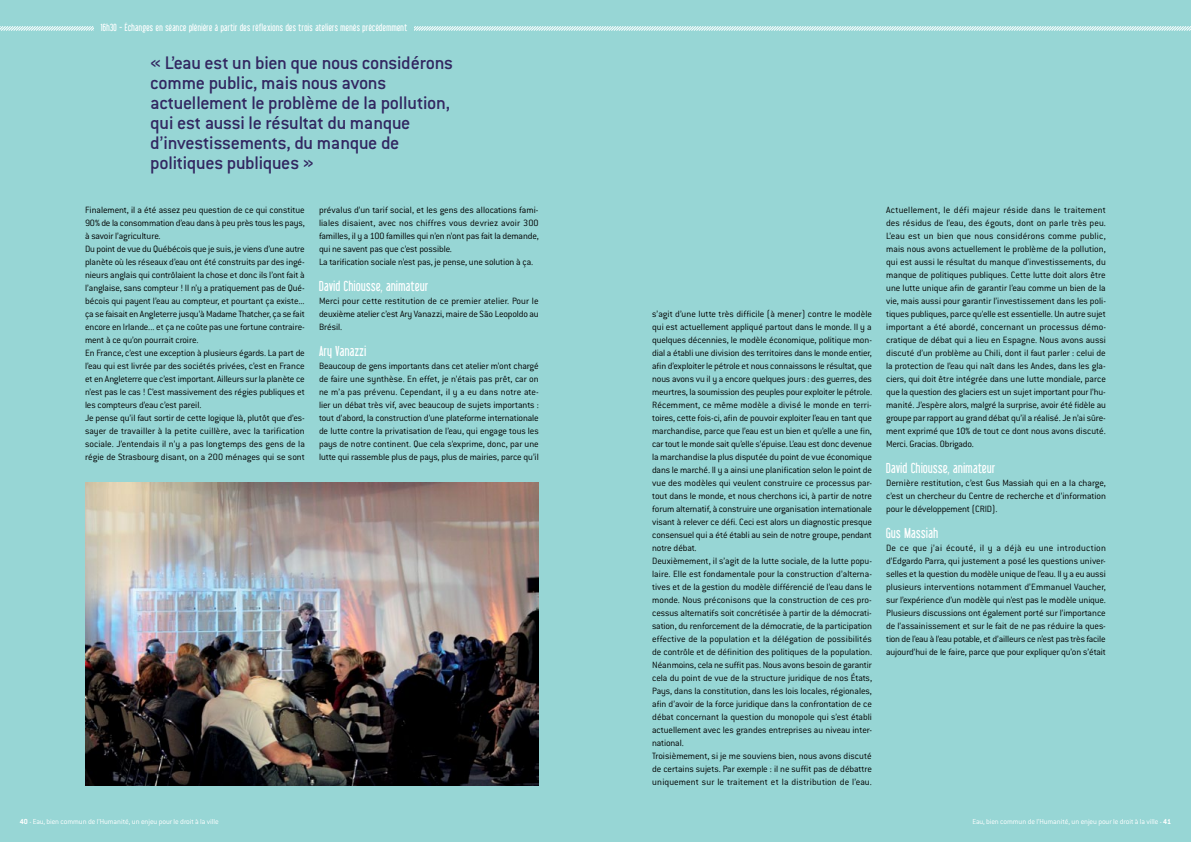
<style>
.page{position:relative;width:1191px;height:842px;background:#97d6d5}
.page>*{position:absolute;margin:0;border:0;box-sizing:border-box;transform-origin:0 0}
.t1{font:500 20px/20px "Conduit ITC";letter-spacing:-.015em;color:#322761}
.t2{font:14px "Libel Suit";letter-spacing:.04em;color:#fff}
.t3{font:300 10px/13px "Conduit ITC";letter-spacing:-.01em;color:#000;text-align:justify}
.t4{font:10px "Libel Suit";letter-spacing:.04em;color:#fff}
.t5{font:300 8px "Conduit ITC";letter-spacing:-.015em;color:#fff}
.s1{font-weight:700}
</style>
<div class="page">
<img style="left:85px;top:483px;width:454px;height:302px">
<svg style="left:0;top:26px;width:1191px;height:5px;background:#c9e9e9"></svg>
<div style="left:94px;top:22px;width:320px;height:17px;background:#97d6d5"></div>
<p class="t4" style="left:101px;top:22px;width:308px">16h30 - Échanges en séance plénière à partir des réflexions des trois ateliers menés précédemment</p>
<h1 class="t1" style="left:150px;top:53px;width:304px">« L’eau est un bien que nous considérons comme public, mais nous avons actuellement le problème de la pollution, qui est aussi le résultat du manque d’investissements, du manque de politiques publiques »</h1>
<p class="t3" style="left:85px;top:204px;width:221px;text-align:left">Finalement, il a été assez peu question de ce qui constitue 90% de la consommation d’eau dans à peu près tous les pays, à savoir l’agriculture.<br>Du point de vue du Québécois que je suis, je viens d’une autre planète où les réseaux d’eau ont été construits par des ingé&shy;nieurs anglais qui contrôlaient la chose et donc ils l’ont fait à l’anglaise, sans compteur ! Il n’y a pratiquement pas de Qué&shy;bécois qui payent l’eau au compteur, et pourtant ça existe... ça se faisait en Angleterre jusqu’à Madame Thatcher, ça se fait encore en Irlande... et ça ne coûte pas une fortune contraire&shy;ment à ce qu’on pourrait croire.<br>En France, c’est une exception à plusieurs égards. La part de l’eau qui est livrée par des sociétés privées, c’est en France et en Angleterre que c’est important. Ailleurs sur la planète ce n’est pas le cas ! C’est massivement des régies publiques et les compteurs d’eau c’est pareil.<br>Je pense qu’il faut sortir de cette logique là, plutôt que d’es&shy;sayer de travailler à la petite cuillère, avec la tarification sociale. J’entendais il n’y a pas longtemps des gens de la régie de Strasbourg disant, on a 200 ménages qui se sont</p>
<p class="t3" style="left:319px;top:204px;width:221px;text-align:left">prévalus d’un tarif social, et les gens des allocations fami&shy;liales disaient, avec nos chiffres vous devriez avoir 300 familles, il y a 100 familles qui n’en n’ont pas fait la demande, qui ne savent pas que c’est possible.<br>La tarification sociale n’est pas, je pense, une solution à ça.</p>
<h2 class="t2" style="left:319px;top:279px;width:111px">David Chiousse, animateur</h2>
<p class="t3" style="left:319px;top:295px;width:221px">Merci pour cette restitution de ce premier atelier. Pour le deuxième atelier c’est Ary Vanazzi, maire de São Leopoldo au Brésil.</p>
<h2 class="t2" style="left:319px;top:344px;width:49px">Ary Vanazzi</h2>
<p class="t3" style="left:319px;top:360px;width:221px">Beaucoup de gens importants dans cet atelier m’ont chargé de faire une synthèse. En effet, je n’étais pas prêt, car on ne m’a pas prévenu. Cependant, il y a eu dans notre ate&shy;lier un débat très vif, avec beaucoup de sujets importants : tout d’abord, la construction d’une plateforme internationale de lutte contre la privatisation de l’eau, qui engage tous les pays de notre continent. Que cela s’exprime, donc, par une lutte qui rassemble plus de pays, plus de mairies, parce qu’il</p>
<p class="t3" style="left:652px;top:308px;width:221px;text-align:left">s’agit d’une lutte très difficile (à mener) contre le modèle qui est actuellement appliqué partout dans le monde. Il y a quelques décennies, le modèle économique, politique mon&shy;dial a établi une division des territoires dans le monde entier, afin d’exploiter le pétrole et nous connaissons le résultat, que nous avons vu il y a encore quelques jours : des guerres, des meurtres, la soumission des peuples pour exploiter le pétrole.<br>Récemment, ce même modèle a divisé le monde en terri&shy;toires, cette fois-ci, afin de pouvoir exploiter l’eau en tant que marchandise, parce que l’eau est un bien et qu’elle a une fin, car tout le monde sait qu’elle s’épuise. L’eau est donc devenue la marchandise la plus disputée du point de vue économique dans le marché. Il y a ainsi une planification selon le point de vue des modèles qui veulent construire ce processus par&shy;tout dans le monde, et nous cherchons ici, à partir de notre forum alternatif, à construire une organisation internationale visant à relever ce défi. Ceci est alors un diagnostic presque consensuel qui a été établi au sein de notre groupe, pendant notre débat.<br>Deuxièmement, il s’agit de la lutte sociale, de la lutte popu&shy;laire. Elle est fondamentale pour la construction d’alterna&shy;tives et de la gestion du modèle différencié de l’eau dans le monde. Nous préconisons que la construction de ces pro&shy;cessus alternatifs soit concrétisée à partir de la démocrati&shy;sation, du renforcement de la démocratie, de la participation effective de la population et la délégation de possibilités de contrôle et de définition des politiques de la population.<br>Néanmoins, cela ne suffit pas. Nous avons besoin de garantir cela du point de vue de la structure juridique de nos États, Pays, dans la constitution, dans les lois locales, régionales, afin d’avoir de la force juridique dans la confrontation de ce débat concernant la question du monopole qui s’est établi actuellement avec les grandes entreprises au niveau inter&shy;national.<br>Troisièmement, si je me souviens bien, nous avons discuté de certains sujets. Par exemple : il ne suffit pas de débattre uniquement sur le traitement et la distribution de l’eau.</p>
<p class="t3" style="left:886px;top:204px;width:221px">Actuellement, le défi majeur réside dans le traitement des résidus de l’eau, des égouts, dont on parle très peu.<br>L’eau est un bien que nous considérons comme public, mais nous avons actuellement le problème de la pollution, qui est aussi le résultat du manque d’investissements, du manque de politiques publiques. Cette lutte doit alors être une lutte unique afin de garantir l’eau comme un bien de la vie, mais aussi pour garantir l’investissement dans les poli&shy;tiques publiques, parce qu’elle est essentielle. Un autre sujet important a été abordé, concernant un processus démo&shy;cratique de débat qui a lieu en Espagne. Nous avons aussi discuté d’un problème au Chili, dont il faut parler : celui de la protection de l’eau qui naît dans les Andes, dans les gla&shy;ciers, qui doit être intégrée dans une lutte mondiale, parce que la question des glaciers est un sujet important pour l’hu&shy;manité. J’espère alors, malgré la surprise, avoir été fidèle au groupe par rapport au grand débat qu’il a réalisé. Je n’ai sûre&shy;ment exprimé que 10% de tout ce dont nous avons discuté.<br>Merci. Gracias. Obrigado.</p>
<h2 class="t2" style="left:886px;top:461px;width:111px">David Chiousse, animateur</h2>
<p class="t3" style="left:886px;top:477px;width:221px">Dernière restitution, c’est Gus Massiah qui en a la charge, c’est un chercheur du Centre de recherche et d’information pour le développement (CRID).</p>
<h2 class="t2" style="left:886px;top:526px;width:53px">Gus Massiah</h2>
<p class="t3" style="left:886px;top:542px;width:221px">De ce que j’ai écouté, il y a déjà eu une introduction d’Edgardo Parra, qui justement a posé les questions univer&shy;selles et la question du modèle unique de l’eau. Il y a eu aussi plusieurs interventions notamment d’Emmanuel Vaucher, sur l’expérience d’un modèle qui n’est pas le modèle unique.<br>Plusieurs discussions ont également porté sur l’importance de l’assainissement et sur le fait de ne pas réduire la ques&shy;tion de l’eau à l’eau potable, et d’ailleurs ce n’est pas très facile aujourd’hui de le faire, parce que pour expliquer qu’on s’était</p>
<p class="t5" style="left:20px;top:817px;width:200px"><span class="s1">40</span> - Eau, bien commun de l’Humanité, un enjeu pour le droit à la ville</p>
<p class="t5" style="left:972px;top:817px;width:200px">Eau, bien commun de l’Humanité, un enjeu pour le droit à la ville - <span class="s1">41</span></p>
</div>
